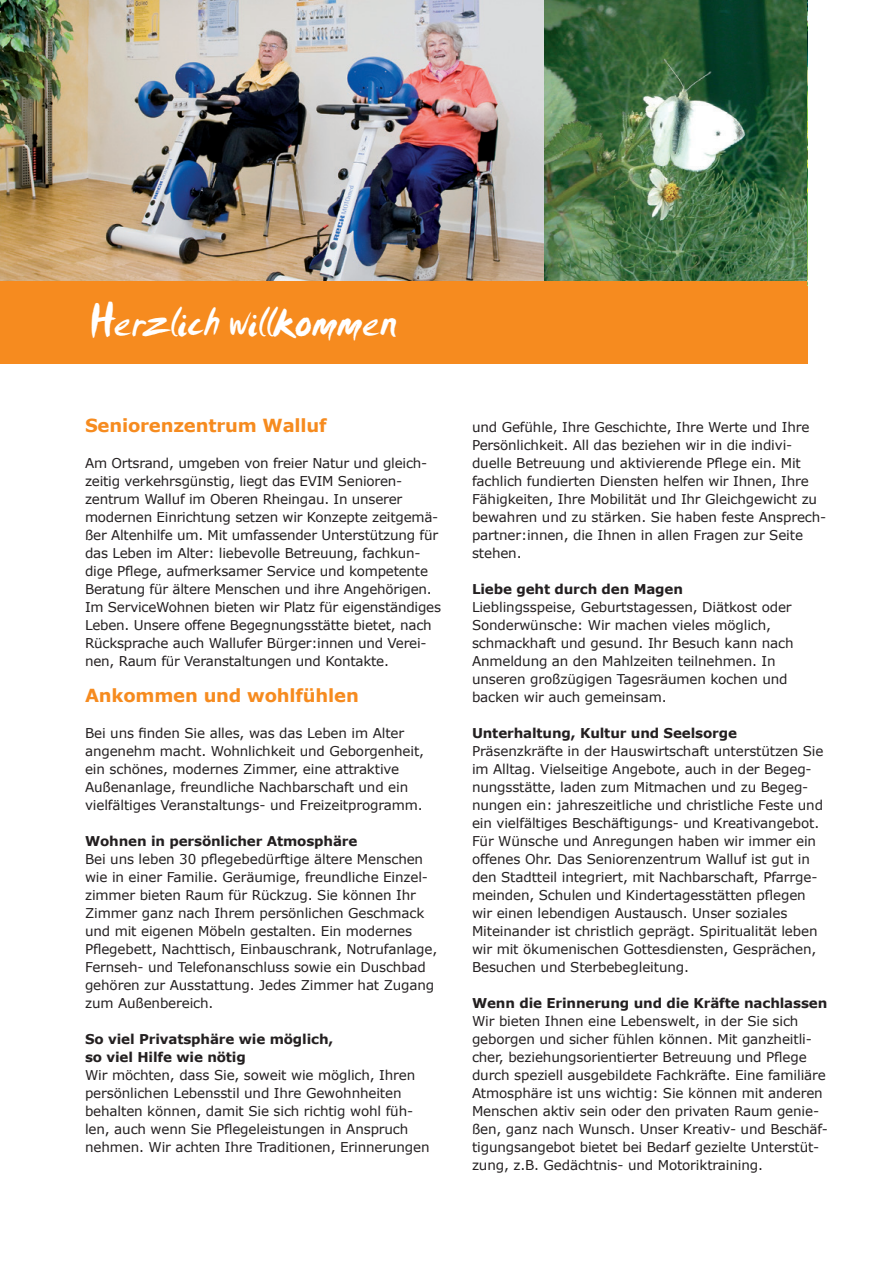
<style>
.page{position:relative;width:893px;height:1263px;background:#fff}
.page>*{position:absolute;margin:0;border:0;box-sizing:border-box;transform-origin:0 0}
.t1{font:45px "Smudger Plain";letter-spacing:-.01em;color:#fff}
.t2{font:700 18px "Verdana";letter-spacing:-.01em;color:#f68b1f}
.t3{font:13.5px/18px "Verdana";letter-spacing:-.01em;color:#231f20}
.t4{font:700 13.5px/18px "Verdana";letter-spacing:-.01em;color:#231f20}
</style>
<div class="page">
<img style="left:0;top:0;width:808px;height:281px">
<div style="left:0;top:281px;width:808px;height:83px;background:#f68b1f"></div>
<h1 class="t1" style="left:89px;top:295px;width:310px">Herzlich willkommen</h1>
<h2 class="t2" style="left:85px;top:414px;width:243px">Seniorenzentrum Walluf</h2>
<p class="t3" style="left:85px;top:454px;width:358px">Am Ortsrand, umgeben von freier Natur und gleich&shy;zeitig verkehrsgünstig, liegt das EVIM Senioren&shy;zentrum Walluf im Oberen Rheingau. In unserer modernen Einrichtung setzen wir Konzepte zeitgemä&shy;ßer Altenhilfe um. Mit umfassender Unterstützung für das Leben im Alter: liebevolle Betreuung, fachkun&shy;dige Pflege, aufmerksamer Service und kompetente Beratung für ältere Menschen und ihre Angehörigen.<br>Im ServiceWohnen bieten wir Platz für eigenständiges Leben. Unsere offene Begegnungsstätte bietet, nach Rücksprache auch Wallufer Bürger:innen und Verei&shy;nen, Raum für Veranstaltungen und Kontakte.</p>
<h2 class="t2" style="left:85px;top:684px;width:275px">Ankommen und wohlfühlen</h2>
<p class="t3" style="left:85px;top:724px;width:341px">Bei uns finden Sie alles, was das Leben im Alter angenehm macht. Wohnlichkeit und Geborgenheit, ein schönes, modernes Zimmer, eine attraktive Außenanlage, freundliche Nachbarschaft und ein vielfältiges Veranstaltungs- und Freizeitprogramm.</p>
<p class="t4" style="left:85px;top:832px;width:274px">Wohnen in persönlicher Atmosphäre</p>
<p class="t3" style="left:85px;top:850px;width:354px">Bei uns leben 30 pflegebedürftige ältere Menschen wie in einer Familie. Geräumige, freundliche Einzel&shy;zimmer bieten Raum für Rückzug. Sie können Ihr Zimmer ganz nach Ihrem persönlichen Geschmack und mit eigenen Möbeln gestalten. Ein modernes Pflegebett, Nachttisch, Einbauschrank, Notrufanlage, Fernseh- und Telefonanschluss sowie ein Duschbad gehören zur Ausstattung. Jedes Zimmer hat Zugang zum Außenbereich.</p>
<p class="t4" style="left:85px;top:1030px;width:250px">So viel Privatsphäre wie möglich, so viel Hilfe wie nötig</p>
<p class="t3" style="left:85px;top:1066px;width:346px">Wir möchten, dass Sie, soweit wie möglich, Ihren persönlichen Lebensstil und Ihre Gewohnheiten behalten können, damit Sie sich richtig wohl füh&shy;len, auch wenn Sie Pflegeleistungen in Anspruch nehmen. Wir achten Ihre Traditionen, Erinnerungen</p>
<p class="t3" style="left:472px;top:418px;width:356px">und Gefühle, Ihre Geschichte, Ihre Werte und Ihre Persönlichkeit. All das beziehen wir in die indivi&shy;duelle Betreuung und aktivierende Pflege ein. Mit fachlich fundierten Diensten helfen wir Ihnen, Ihre Fähigkeiten, Ihre Mobilität und Ihr Gleichgewicht zu bewahren und zu stärken. Sie haben feste Ansprech&shy;partner:innen, die Ihnen in allen Fragen zur Seite stehen.</p>
<p class="t4" style="left:472px;top:580px;width:212px">Liebe geht durch den Magen</p>
<p class="t3" style="left:472px;top:598px;width:323px">Lieblingsspeise, Geburtstagessen, Diätkost oder Sonderwünsche: Wir machen vieles möglich, schmackhaft und gesund. Ihr Besuch kann nach Anmeldung an den Mahlzeiten teilnehmen. In unseren großzügigen Tagesräumen kochen und backen wir auch gemeinsam.</p>
<p class="t4" style="left:472px;top:724px;width:267px">Unterhaltung, Kultur und Seelsorge</p>
<p class="t3" style="left:472px;top:742px;width:353px">Präsenzkräfte in der Hauswirtschaft unterstützen Sie im Alltag. Vielseitige Angebote, auch in der Begeg&shy;nungsstätte, laden zum Mitmachen und zu Begeg&shy;nungen ein: jahreszeitliche und christliche Feste und ein vielfältiges Beschäftigungs- und Kreativangebot.<br>Für Wünsche und Anregungen haben wir immer ein offenes Ohr. Das Seniorenzentrum Walluf ist gut in den Stadtteil integriert, mit Nachbarschaft, Pfarrge&shy;meinden, Schulen und Kindertagesstätten pflegen wir einen lebendigen Austausch. Unser soziales Miteinander ist christlich geprägt. Spiritualität leben wir mit ökumenischen Gottesdiensten, Gesprächen, Besuchen und Sterbebegleitung.</p>
<p class="t4" style="left:472px;top:994px;width:357px">Wenn die Erinnerung und die Kräfte nachlassen</p>
<p class="t3" style="left:472px;top:1012px;width:357px">Wir bieten Ihnen eine Lebenswelt, in der Sie sich geborgen und sicher fühlen können. Mit ganzheitli&shy;cher, beziehungsorientierter Betreuung und Pflege durch speziell ausgebildete Fachkräfte. Eine familiäre Atmosphäre ist uns wichtig: Sie können mit anderen Menschen aktiv sein oder den privaten Raum genie&shy;ßen, ganz nach Wunsch. Unser Kreativ- und Beschäf&shy;tigungsangebot bietet bei Bedarf gezielte Unterstüt&shy;zung, z.B. Gedächtnis- und Motoriktraining.</p>
</div>
